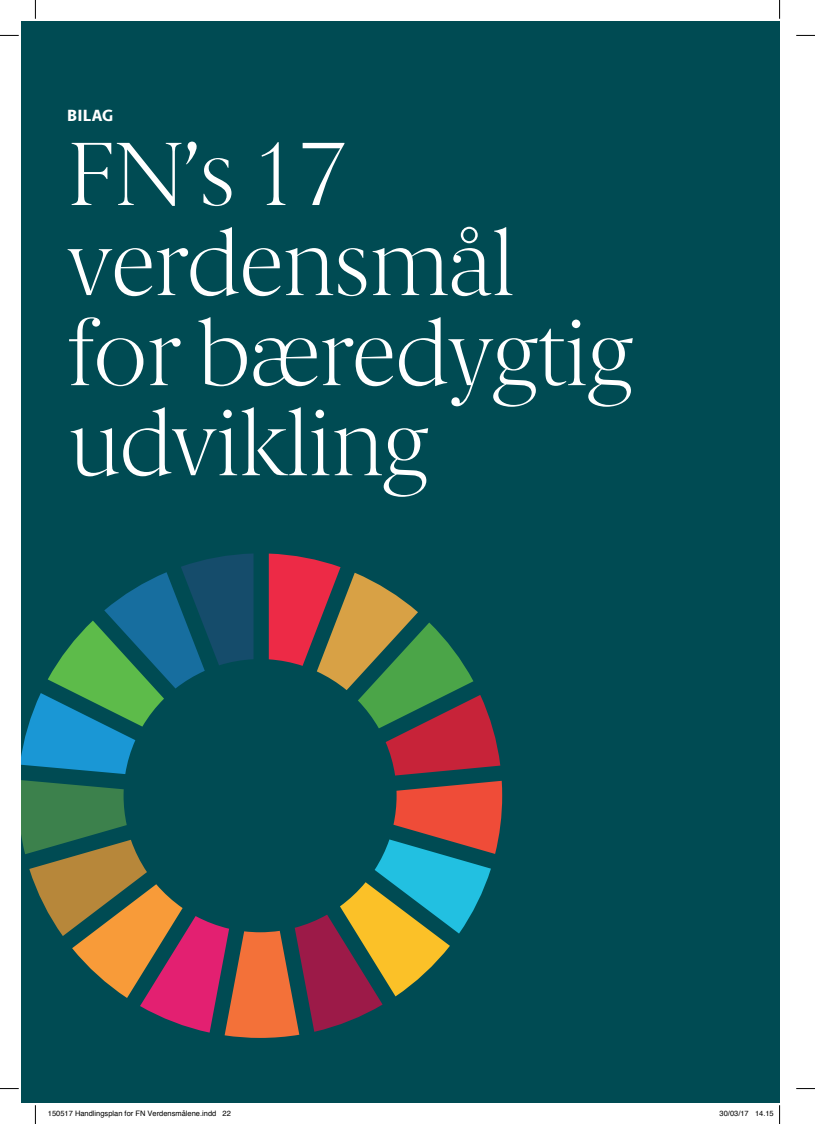
<style>
.page{position:relative;width:815px;height:1124px;background:#fff}
.page>*{position:absolute;margin:0;border:0;box-sizing:border-box;transform-origin:0 0}
.t1{font:200 90px/90px "Berlingske Serif Text";letter-spacing:-.015em;color:#fff}
.t2{font:800 16.25px "Berlingske Sans";letter-spacing:.015em;color:#fff}
.t3{font:7.5px "Helvetica";color:#000}
</style>
<div class="page">
<div style="left:21px;top:21px;width:758px;height:1081px;background:#004b53"></div>
<svg style="left:21px;top:553px;width:481px;height:484px"></svg>
<svg style="left:0;top:35px;width:19px;height:1px"></svg>
<svg style="left:796px;top:35px;width:19px;height:1px"></svg>
<svg style="left:0;top:1088px;width:19px;height:1px"></svg>
<svg style="left:796px;top:1088px;width:19px;height:1px"></svg>
<svg style="left:35px;top:0;width:1px;height:19px"></svg>
<svg style="left:35px;top:1105px;width:1px;height:18px"></svg>
<svg style="left:779px;top:0;width:1px;height:19px"></svg>
<svg style="left:779px;top:1105px;width:1px;height:18px"></svg>
<h2 class="t2" style="left:67px;top:106px;width:47px">BILAG</h2>
<h1 class="t1" style="left:67px;top:124px;width:567px">FN’s 17 verdensmål for bæredygtig udvikling</h1>
<p class="t3" style="left:48px;top:1107px;width:185px">150517 Handlingsplan for FN Verdensmålene.indd 22</p>
<p class="t3" style="left:719px;top:1107px;width:56px">30/03/17 14.15</p>
</div>
